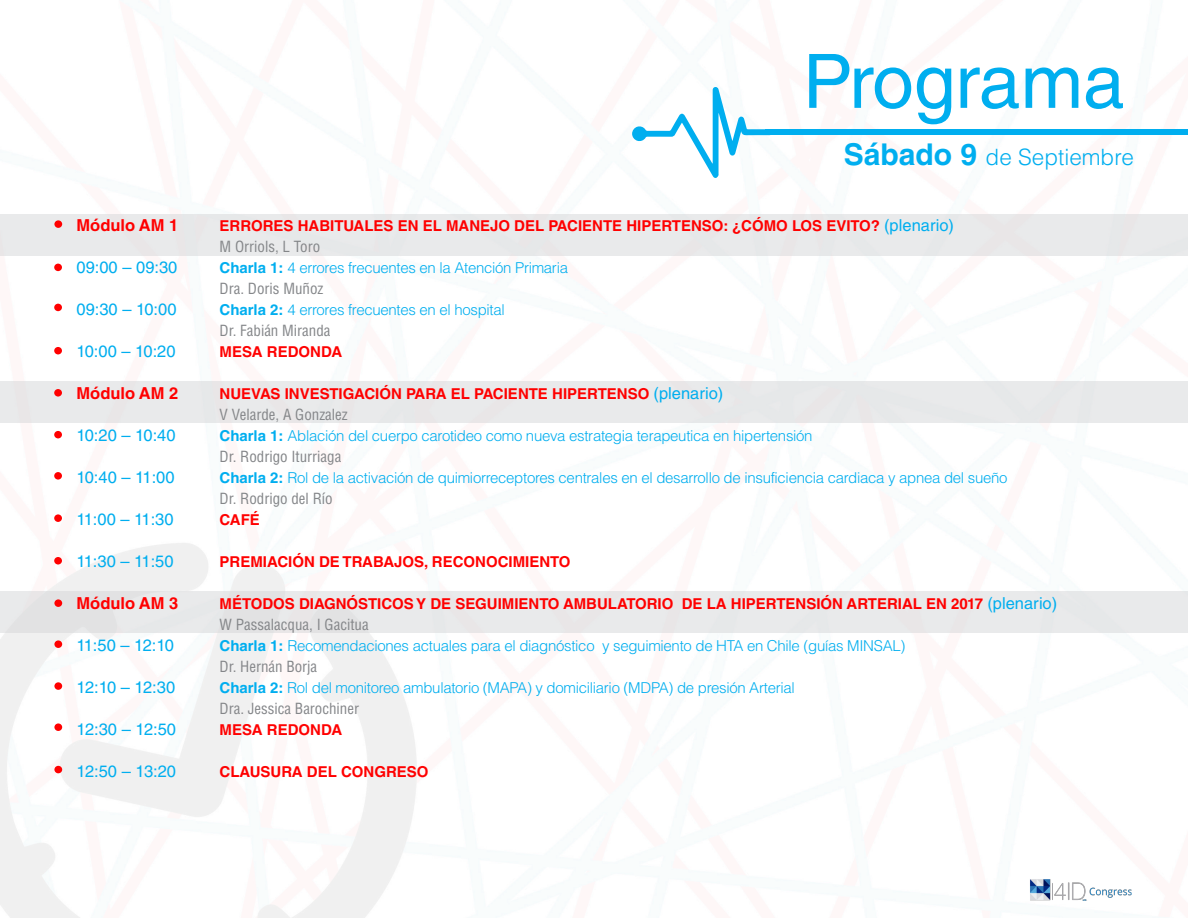
<style>
.page{position:relative;width:1188px;height:918px;background:#fff}
.page>*{position:absolute;margin:0;border:0;box-sizing:border-box;transform-origin:0 0}
.t1{font:75px "Helvetica LT Std";letter-spacing:-.01em;color:#00aeef}
.t2{font:300 22.5px "Helvetica LT Std";color:#00aeef}
.t3{font:16.5px "Helvetica LT Std";color:#00aeef}
.t4{font:700 16.5px "Helvetica LT Std";color:#f00}
.t5{font:300 15px "Helvetica LT Std";letter-spacing:-.02em;color:#00aeef}
.t6{font:700 15px "Helvetica LT Std";color:#f00}
.t7{font:condensed 15px "Helvetica LT Std";color:#848689}
.s1{font-weight:700;font-size:30px}
.s2{font-weight:400;font-size:16.5px;color:#00aeef}
.s3{font-weight:700}
</style>
<div class="page">
<img style="left:0;top:214px;width:1188px;height:704px">
<svg style="left:632px;top:87px;width:138px;height:91px"></svg>
<div style="left:766px;top:129px;width:422px;height:6px;background:#00aeef"></div>
<div style="left:0;top:215px;width:1188px;height:41px;background:#e9eaeb"></div>
<div style="left:0;top:382px;width:1188px;height:41px;background:#e9eaeb"></div>
<div style="left:0;top:592px;width:1188px;height:41px;background:#e9eaeb"></div>
<img style="left:1029px;top:878px;width:104px;height:22px">
<div style="left:54px;top:220px;width:8px;height:8px;background:#f00;border-radius:50%"></div>
<div style="left:54px;top:264px;width:8px;height:7px;background:#f00;border-radius:50%"></div>
<div style="left:54px;top:347px;width:8px;height:7px;background:#f00;border-radius:50%"></div>
<div style="left:54px;top:389px;width:8px;height:8px;background:#f00;border-radius:50%"></div>
<div style="left:54px;top:472px;width:8px;height:8px;background:#f00;border-radius:50%"></div>
<div style="left:54px;top:557px;width:8px;height:8px;background:#f00;border-radius:50%"></div>
<div style="left:54px;top:514px;width:8px;height:8px;background:#f00;border-radius:50%"></div>
<div style="left:54px;top:304px;width:8px;height:7px;background:#f00;border-radius:50%"></div>
<div style="left:54px;top:431px;width:8px;height:7px;background:#f00;border-radius:50%"></div>
<div style="left:54px;top:599px;width:8px;height:8px;background:#f00;border-radius:50%"></div>
<div style="left:54px;top:640px;width:8px;height:8px;background:#f00;border-radius:50%"></div>
<div style="left:54px;top:723px;width:8px;height:8px;background:#f00;border-radius:50%"></div>
<div style="left:54px;top:766px;width:8px;height:7px;background:#f00;border-radius:50%"></div>
<div style="left:54px;top:682px;width:8px;height:8px;background:#f00;border-radius:50%"></div>
<p class="t4" style="left:77px;top:215px;width:103px">Módulo AM 1</p>
<p class="t3" style="left:77px;top:258px;width:102px">09:00 – 09:30</p>
<p class="t3" style="left:77px;top:300px;width:102px">09:30 – 10:00</p>
<p class="t3" style="left:77px;top:342px;width:101px">10:00 – 10:20</p>
<p class="t4" style="left:77px;top:383px;width:103px">Módulo AM 2</p>
<p class="t3" style="left:77px;top:426px;width:101px">10:20 – 10:40</p>
<p class="t3" style="left:77px;top:468px;width:100px">10:40 – 11:00</p>
<p class="t3" style="left:77px;top:510px;width:99px">11:00 – 11:30</p>
<p class="t3" style="left:77px;top:552px;width:99px">11:30 – 11:50</p>
<p class="t4" style="left:77px;top:593px;width:103px">Módulo AM 3</p>
<p class="t3" style="left:77px;top:636px;width:99px">11:50 – 12:10</p>
<p class="t3" style="left:77px;top:678px;width:100px">12:10 – 12:30</p>
<p class="t3" style="left:77px;top:720px;width:101px">12:30 – 12:50</p>
<p class="t3" style="left:77px;top:762px;width:101px">12:50 – 13:20</p>
<p class="t1" style="left:803px;top:38px;width:324px">Programa</p>
<p class="t2" style="left:844px;top:143px;width:292px"><span class="s1">Sábado 9</span> de Septiembre</p>
<p class="t6" style="left:220px;top:217px;width:736px">ERRORES HABITUALES EN EL MANEJO DEL PACIENTE HIPERTENSO: ¿CÓMO LOS EVITO? <span class="s2">(plenario)</span></p>
<p class="t7" style="left:220px;top:237px;width:102px">M Orriols, L Toro</p>
<p class="t5" style="left:220px;top:258px;width:350px"><span class="s3">Charla 1:</span> 4 errores frecuentes en la Atención Primaria</p>
<p class="t7" style="left:220px;top:279px;width:105px">Dra. Doris Muñoz</p>
<p class="t5" style="left:220px;top:300px;width:287px"><span class="s3">Charla 2:</span> 4 errores frecuentes en el hospital</p>
<p class="t7" style="left:220px;top:321px;width:112px">Dr. Fabián Miranda</p>
<p class="t6" style="left:220px;top:343px;width:124px">MESA REDONDA</p>
<p class="t6" style="left:220px;top:385px;width:505px">NUEVAS INVESTIGACIÓN PARA EL PACIENTE HIPERTENSO <span class="s2">(plenario)</span></p>
<p class="t7" style="left:220px;top:405px;width:130px">V Velarde, A Gonzalez</p>
<p class="t5" style="left:220px;top:426px;width:595px"><span class="s3">Charla 1:</span> Ablación del cuerpo carotideo como nueva estrategia terapeutica en hipertensión</p>
<p class="t7" style="left:220px;top:447px;width:123px">Dr. Rodrigo Iturriaga</p>
<p class="t5" style="left:220px;top:468px;width:789px"><span class="s3">Charla 2:</span> Rol de la activación de quimiorreceptores centrales en el desarrollo de insuficiencia cardiaca y apnea del sueño</p>
<p class="t7" style="left:220px;top:489px;width:115px">Dr. Rodrigo del Río</p>
<p class="t6" style="left:220px;top:511px;width:42px">CAFÉ</p>
<p class="t6" style="left:220px;top:553px;width:352px">PREMIACIÓN DE TRABAJOS, RECONOCIMIENTO</p>
<p class="t6" style="left:220px;top:595px;width:839px">MÉTODOS DIAGNÓSTICOS Y DE SEGUIMIENTO AMBULATORIO DE LA HIPERTENSIÓN ARTERIAL EN 2017 <span class="s2">(plenario)</span></p>
<p class="t7" style="left:220px;top:615px;width:151px">W Passalacqua, I Gacitua</p>
<p class="t5" style="left:220px;top:636px;width:687px"><span class="s3">Charla 1:</span> Recomendaciones actuales para el diagnóstico y seguimiento de HTA en Chile (guías MINSAL)</p>
<p class="t7" style="left:220px;top:657px;width:99px">Dr. Hernán Borja</p>
<p class="t5" style="left:220px;top:678px;width:577px"><span class="s3">Charla 2:</span> Rol del monitoreo ambulatorio (MAPA) y domiciliario (MDPA) de presión Arterial</p>
<p class="t7" style="left:220px;top:699px;width:141px">Dra. Jessica Barochiner</p>
<p class="t6" style="left:220px;top:721px;width:124px">MESA REDONDA</p>
<p class="t6" style="left:220px;top:763px;width:210px">CLAUSURA DEL CONGRESO</p>
</div>
